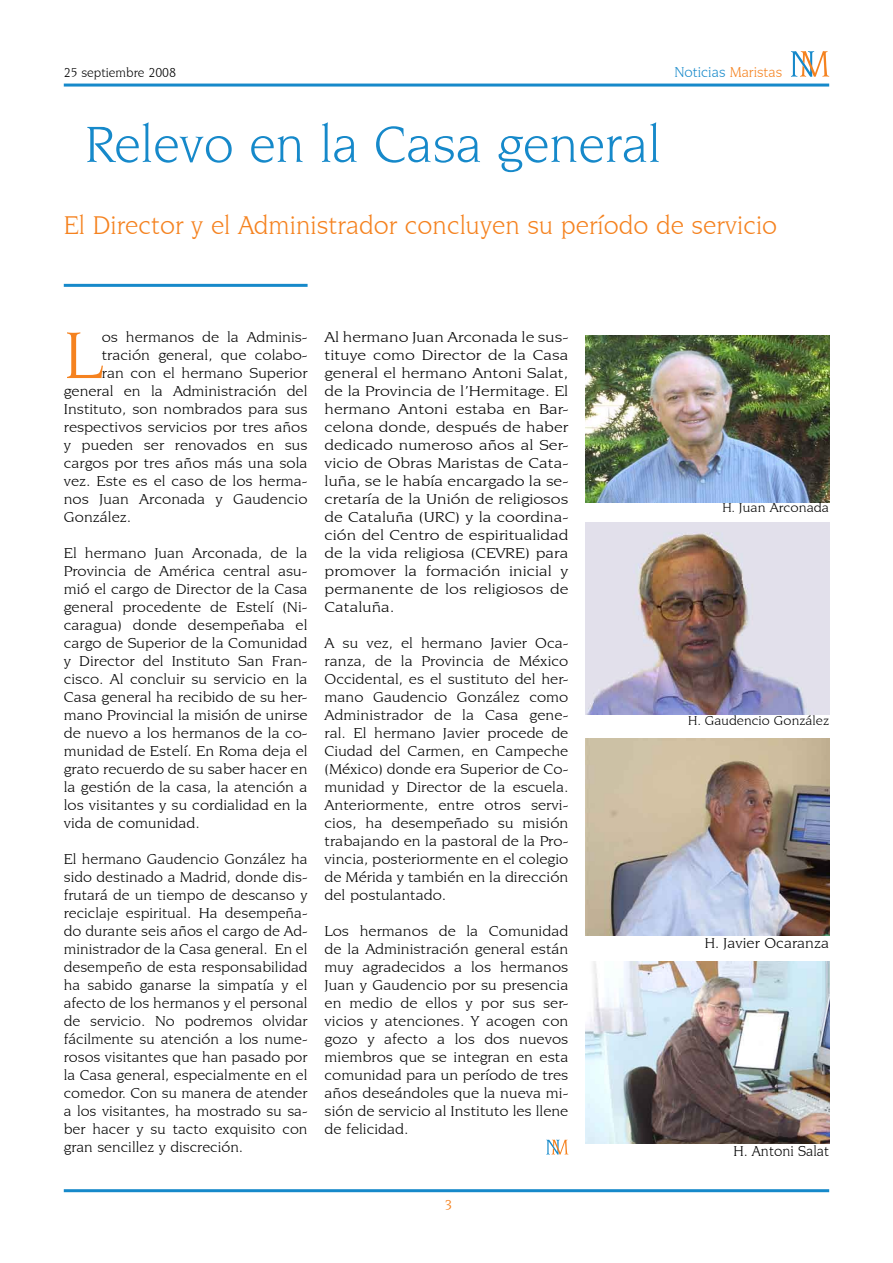
<style>
.page{position:relative;width:893px;height:1263px;background:#fff}
.page>*{position:absolute;margin:0;border:0;box-sizing:border-box;transform-origin:0 0}
.t1{font:70.05px "Novarese IT Cby BT";color:#f5821f;scale:1.1 1}
.t2{font:54px "Novarese IT Cby BT";color:#1689ca}
.t3{font:27px "Novarese IT Cby BT";color:#f5821f}
.t4{font:15px/18px "Novarese IT Cby BT";color:#000;text-align:justify;scale:1.1 1}
.t5{font:15px/18px "Novarese IT Cby BT";color:#000;text-align:justify;scale:1.07 1}
.t6{font:15px/18px "Novarese IT Cby BT";color:#000;text-align:justify;scale:1.18 1}
.t7{font:15px "Novarese IT Cby BT";color:#000}
.t8{font:15px "Novarese IT Cby BT";color:#1689ca}
.t9{font:13.5px "Novarese IT Cby BT";color:#000}
.s1{color:#f5821f}
</style>
<div class="page">
<hr style="left:64px;top:1189px;width:765px;height:3px;background:#1689ca">
<hr style="left:64px;top:284px;width:244px;height:3px;background:#1689ca">
<hr style="left:64px;top:84px;width:765px;height:3px;background:#1689ca">
<svg style="left:791px;top:51px;width:38px;height:26px"></svg>
<svg style="left:546px;top:1140px;width:22px;height:14px"></svg>
<img style="left:585px;top:335px;width:244px;height:167px">
<img style="left:585px;top:522px;width:244px;height:192px">
<img style="left:585px;top:738px;width:244px;height:198px">
<img style="left:585px;top:961px;width:244px;height:182px">
<p class="t9" style="left:64px;top:64px;width:114px">25 septiembre 2008</p>
<p class="t8" style="left:674px;top:63px;width:110px">Noticias <span class="s1">Maristas</span></p>
<h2 class="t2" style="left:85px;top:112px;width:577px">Relevo en la Casa general</h2>
<h3 class="t3" style="left:64px;top:209px;width:715px">El Director y el Administrador concluyen su período de servicio</h3>
<h1 class="t1" style="left:64px;top:314px;width:36px">L</h1>
<p class="t4" style="left:102px;top:328px;width:189px">os hermanos de la Adminis-</p>
<p class="t4" style="left:102px;top:346px;width:189px">tración general, que colabo-</p>
<p class="t4" style="left:102px;top:364px;width:189px">ran con el hermano Superior</p>
<p class="t4" style="left:64px;top:382px;width:223px">general en la Administración del</p>
<p class="t4" style="left:64px;top:400px;width:223px">Instituto, son nombrados para sus</p>
<p class="t4" style="left:64px;top:418px;width:223px">respectivos servicios por tres años</p>
<p class="t4" style="left:64px;top:436px;width:223px">y pueden ser renovados en sus</p>
<p class="t4" style="left:64px;top:454px;width:223px">cargos por tres años más una sola</p>
<p class="t4" style="left:64px;top:472px;width:223px">vez. Este es el caso de los herma-</p>
<p class="t4" style="left:64px;top:490px;width:223px">nos Juan Arconada y Gaudencio</p>
<p class="t4" style="left:64px;top:508px;width:63px">González.</p>
<p class="t4" style="left:64px;top:544px;width:223px">El hermano Juan Arconada, de la Provincia de América central asu&shy;mió el cargo de Director de la Casa general procedente de Estelí (Ni&shy;caragua) donde desempeñaba el cargo de Superior de la Comunidad y Director del Instituto San Fran&shy;cisco. Al concluir su servicio en la Casa general ha recibido de su her&shy;mano Provincial la misión de unirse de nuevo a los hermanos de la co&shy;munidad de Estelí. En Roma deja el grato recuerdo de su saber hacer en la gestión de la casa, la atención a los visitantes y su cordialidad en la vida de comunidad.</p>
<p class="t5" style="left:64px;top:850px;width:229px">El hermano Gaudencio González ha sido destinado a Madrid, donde dis&shy;frutará de un tiempo de descanso y reciclaje espiritual. Ha desempeña&shy;do durante seis años el cargo de Ad&shy;ministrador de la Casa general. En el desempeño de esta responsabilidad ha sabido ganarse la simpatía y el afecto de los hermanos y el personal de servicio. No podremos olvidar fácilmente su atención a los nume&shy;rosos visitantes que han pasado por la Casa general, especialmente en el comedor. Con su manera de atender a los visitantes, ha mostrado su sa&shy;ber hacer y su tacto exquisito con gran sencillez y discreción.</p>
<p class="t6" style="left:325px;top:328px;width:208px">Al hermano Juan Arconada le sus&shy;tituye como Director de la Casa general el hermano Antoni Salat, de la Provincia de l’Hermitage. El hermano Antoni estaba en Bar&shy;celona donde, después de haber dedicado numeroso años al Ser&shy;vicio de Obras Maristas de Cata&shy;luña, se le había encargado la se&shy;cretaría de la Unión de religiosos de Cataluña (URC) y la coordina&shy;ción del Centro de espiritualidad de la vida religiosa (CEVRE) para promover la formación inicial y permanente de los religiosos de Cataluña.</p>
<p class="t4" style="left:325px;top:634px;width:223px">A su vez, el hermano Javier Oca&shy;ranza, de la Provincia de México Occidental, es el sustituto del her&shy;mano Gaudencio González como Administrador de la Casa gene&shy;ral. El hermano Javier procede de Ciudad del Carmen, en Campeche (México) donde era Superior de Co&shy;munidad y Director de la escuela.<br>Anteriormente, entre otros servi&shy;cios, ha desempeñado su misión trabajando en la pastoral de la Pro&shy;vincia, posteriormente en el colegio de Mérida y también en la dirección del postulantado.</p>
<p class="t4" style="left:325px;top:922px;width:223px">Los hermanos de la Comunidad de la Administración general están muy agradecidos a los hermanos Juan y Gaudencio por su presencia en medio de ellos y por sus ser&shy;vicios y atenciones. Y acogen con gozo y afecto a los dos nuevos miembros que se integran en esta comunidad para un período de tres años deseándoles que la nueva mi&shy;sión de servicio al Instituto les llene de felicidad.</p>
<p class="t9" style="left:722px;top:500px;width:108px">H. Juan Arconada</p>
<p class="t9" style="left:688px;top:712px;width:142px">H. Gaudencio González</p>
<p class="t7" style="left:705px;top:934px;width:126px">H. Javier Ocaranza</p>
<p class="t7" style="left:733px;top:1142px;width:97px">H. Antoni Salat</p>
</div>
